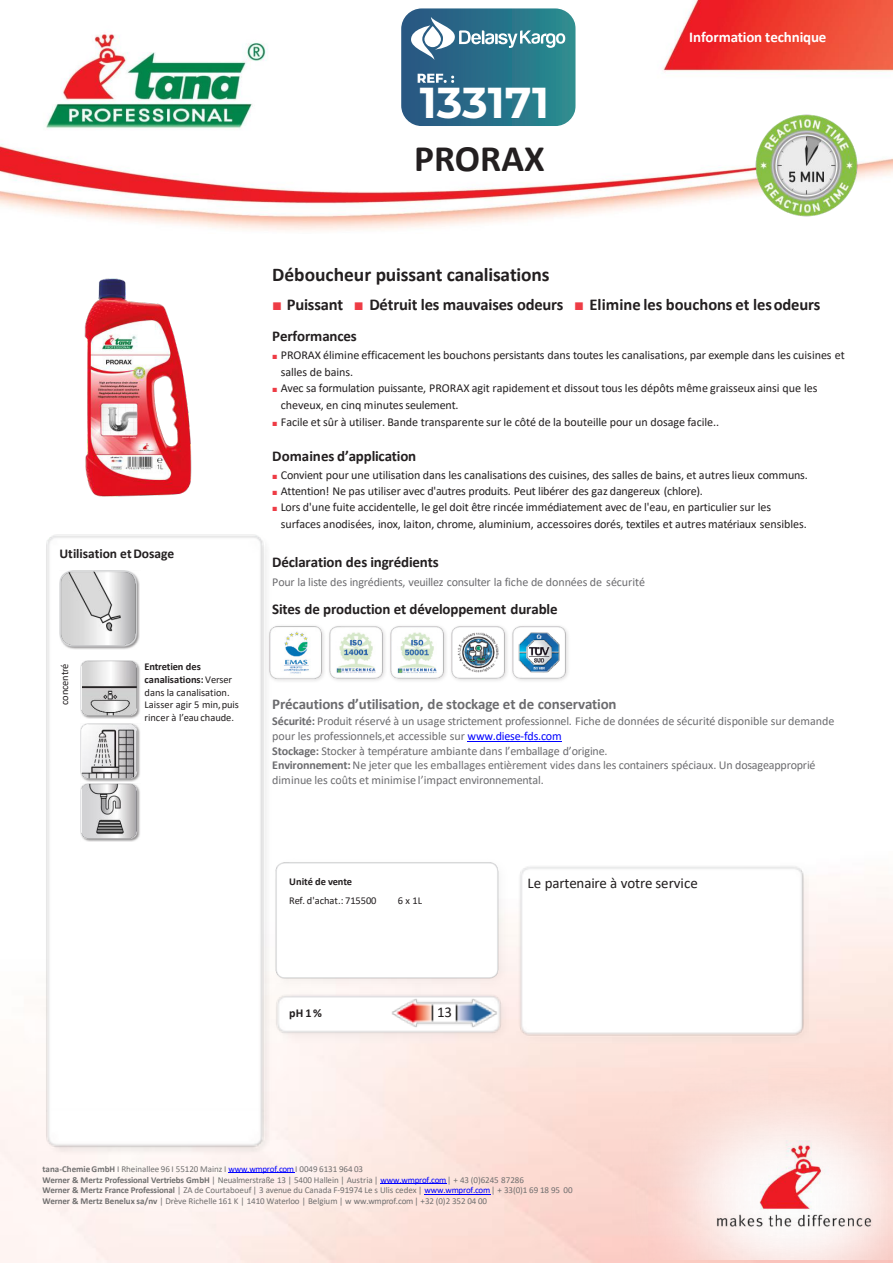
<style>
.page{position:relative;width:893px;height:1263px;background:#fff}
.page>*{position:absolute;margin:0;border:0;box-sizing:border-box;transform-origin:0 0}
.t1{font:700 43.35px "Montserrat";color:#fff}
.t2{font:700 37.5px "Calibri";color:#231f20}
.t3{font:700 19.5px "Calibri";letter-spacing:-.01em;color:#231f20}
.t4{font:700 16.5px "Calibri";letter-spacing:-.01em;color:#231f20}
.t5{font:700 15px "Calibri";letter-spacing:-.01em;color:#231f20}
.t6{font:700 15px "Calibri";letter-spacing:-.01em;color:#6c6c6f}
.t7{font:15px "Calibri";letter-spacing:-.01em;color:#231f20}
.t8{font:700 15px "Calibri";letter-spacing:-.01em;color:#fff}
.t9{font:700 13.5px "Calibri";color:#231f20}
.t10{font:12px/17.2px "Calibri";letter-spacing:-.005em;color:#231f20}
.t11{font:12px/14.9px "Calibri";letter-spacing:-.01em;color:#6c6c6f}
.t12{font:700 12px "Calibri";color:#231f20}
.t13{font:10.5px/12.6px "Calibri";letter-spacing:-.005em;color:#231f20}
.t14{font:700 10.5px "Calibri";letter-spacing:-.005em;color:#231f20}
.t15{font:9px/10.8px "Calibri";letter-spacing:-.005em;color:#706f6f}
.s1{font-weight:700}
.s2{font-family:"Arial";font-weight:900;color:#ee3c45}
.s3{font-family:"Arial";font-weight:900;font-size:9px;color:#ee3c45}
.s4{color:#00f}
</style>
<div class="page">
<img style="left:0;top:0;width:893px;height:231px">
<img style="left:753px;top:112px;width:106px;height:107px">
<img style="left:0;top:879px;width:893px;height:384px">
<hr style="left:228px;top:1173px;width:67px;height:1px;background:#00f">
<hr style="left:380px;top:1183px;width:67px;height:1px;background:#00f">
<hr style="left:424px;top:1194px;width:67px;height:1px;background:#00f">
<img style="left:596px;top:1063px;width:297px;height:197px">
<img style="left:43px;top:534px;width:231px;height:625px">
<img style="left:84px;top:278px;width:108px;height:219px">
<img style="left:60px;top:570px;width:80px;height:80px">
<img style="left:81px;top:660px;width:59px;height:58px">
<img style="left:81px;top:723px;width:59px;height:58px">
<img style="left:81px;top:783px;width:59px;height:59px">
<img style="left:267px;top:623px;width:179px;height:60px">
<img style="left:451px;top:626px;width:56px;height:55px">
<img style="left:512px;top:626px;width:56px;height:55px">
<img style="left:272px;top:858px;width:239px;height:129px">
<hr style="left:467px;top:741px;width:94px;height:1px;background:#00f">
<img style="left:272px;top:990px;width:239px;height:53px">
<img style="left:391px;top:998px;width:107px;height:30px">
<img style="left:511px;top:866px;width:297px;height:183px">
<div style="left:400px;top:7px;width:177px;height:121px;border:2px solid #fff;border-radius:21px"></div>
<svg style="left:400px;top:8px;width:176px;height:118px"></svg>
<p class="t1" style="left:420px;top:72px;width:131px">133171</p>
<h2 class="t2" style="left:414px;top:132px;width:132px">PRORAX</h2>
<p class="t8" style="left:689px;top:26px;width:139px">Information technique</p>
<p class="t9" style="left:60px;top:544px;width:116px">Utilisation etDosage</p>
<p class="t13" style="left:58px;top:705px;width:43px;rotate:-90deg">concentré</p>
<p class="t13" style="left:145px;top:660px;width:96px"><span class="s1">Entretien des canalisations:</span> Verser dans la canalisation.<br>Laisser agir 5 min,puis rincer à l’eauchaude.</p>
<h3 class="t3" style="left:272px;top:260px;width:279px">Déboucheur puissant canalisations</h3>
<h3 class="t4" style="left:272px;top:293px;width:550px"><span class="s2">■</span> Puissant <span class="s2">■</span> Détruit les mauvaises odeurs <span class="s2">■</span> Elimine les bouchons et lesodeurs</h3>
<p class="t5" style="left:272px;top:325px;width:86px">Performances</p>
<p class="t10" style="left:281px;top:346px;width:566px;text-indent:-8px"><span class="s3">■</span> PRORAX élimine efficacement les bouchons persistants dans toutes les canalisations, par exemple dans les cuisines et salles de bains.</p>
<p class="t10" style="left:281px;top:379px;width:538px;text-indent:-8px"><span class="s3">■</span> Avec sa formulation puissante, PRORAX agit rapidement et dissout tous les dépôts même graisseux ainsi que les cheveux, en cinq minutes seulement.</p>
<p class="t10" style="left:272px;top:413px;width:448px"><span class="s3">■</span> Facile et sûr à utiliser. Bande transparente sur le côté de la bouteille pour un dosage facile..</p>
<p class="t5" style="left:272px;top:445px;width:145px">Domaines d’application</p>
<p class="t10" style="left:272px;top:466px;width:537px"><span class="s3">■</span> Convient pour une utilisation dans les canalisations des cuisines, des salles de bains, et autres lieux communs.</p>
<p class="t10" style="left:272px;top:482px;width:432px"><span class="s3">■</span> Attention! Ne pas utiliser avec d'autres produits. Peut libérer des gaz dangereux (chlore).</p>
<p class="t10" style="left:281px;top:498px;width:528px;text-indent:-8px"><span class="s3">■</span> Lors d'une fuite accidentelle, le gel doit être rincée immédiatement avec de l'eau, en particulier sur les surfaces anodisées, inox, laiton, chrome, aluminium, accessoires dorés, textiles et autres matériaux sensibles.</p>
<p class="t5" style="left:272px;top:552px;width:168px">Déclaration des ingrédients</p>
<p class="t11" style="left:272px;top:574px;width:374px">Pour la liste des ingrédients, veuillez consulter la fiche de données de sécurité</p>
<p class="t5" style="left:272px;top:599px;width:287px">Sites de production et développement durable</p>
<p class="t6" style="left:272px;top:694px;width:346px">Précautions d’utilisation, de stockage et de conservation</p>
<p class="t11" style="left:272px;top:713px;width:564px"><span class="s1">Sécurité:</span> Produit réservé à un usage strictement professionnel. Fiche de données de sécurité disponible sur demande pour les professionnels,et accessible sur <span class="s4">www.diese-fds.com<br></span><span class="s1">Stockage:</span> Stocker à température ambiante dans l’emballage d’origine.<br><span class="s1">Environnement:</span> Ne jeter que les emballages entièrement vides dans les containers spéciaux. Un dosageapproprié diminue les coûts et minimise l’impact environnemental.</p>
<p class="t14" style="left:289px;top:874px;width:64px">Unité de vente</p>
<p class="t13" style="left:289px;top:893px;width:89px">Ref. d'achat.: 715500</p>
<p class="t13" style="left:398px;top:894px;width:26px">6 x 1L</p>
<p class="t7" style="left:528px;top:872px;width:172px">Le partenaire à votre service</p>
<p class="t12" style="left:289px;top:1005px;width:34px">pH 1%</p>
<p class="t7" style="left:437px;top:1001px;width:17px">13</p>
<p class="t15" style="left:43px;top:1163px;width:532px"><span class="s1">tana-Chemie GmbH</span> I Rheinallee 96 I 55120 Mainz I <span class="s4">www.wmprof.com</span> I 0049 6131 964 03<br><span class="s1">Werner &amp; Mertz Professional Vertriebs GmbH</span> | Neualmerstraße 13 | 5400 Hallein | Austria | <span class="s4">www.wmprof.com</span> | + 43 (0)6245 87286<br><span class="s1">Werner &amp; Mertz France Professional</span> | ZA de Courtaboeuf | 3 avenue du Canada F-91974 Le s Ulis cedex | <span class="s4">www.wmprof.com</span> | + 33(0)1 69 18 95 00<br><span class="s1">Werner &amp; Mertz Benelux sa/nv</span> | Drève Richelle 161 K | 1410 Waterloo | Belgium | w ww.wmprof.com | +32 (0)2 352 04 00</p>
</div>
